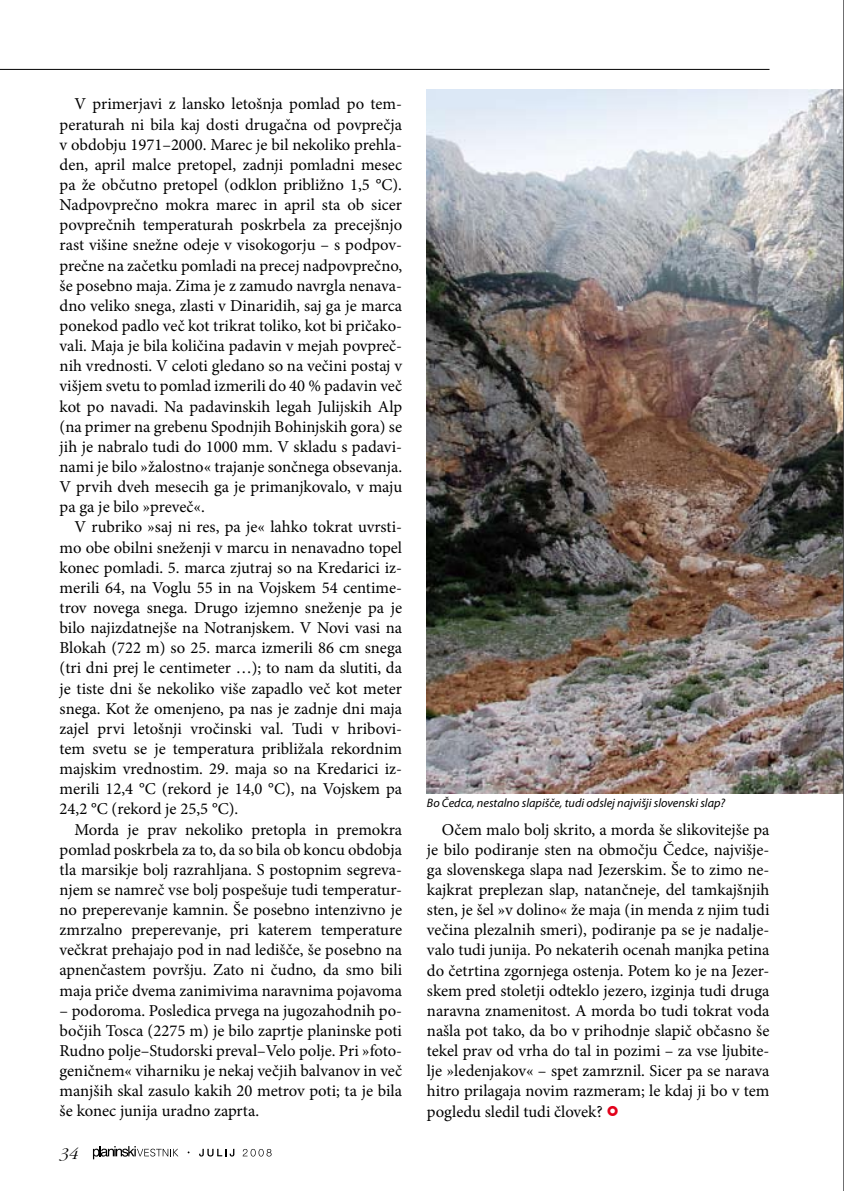
<style>
.page{position:relative;width:844px;height:1191px;background:#fff}
.page>*{position:absolute;margin:0;border:0;box-sizing:border-box;transform-origin:0 0}
.t1{font:italic 300 16.97px "Garamond";color:#000}
.t2{font:16.62px/20.1px "Minion Pro";color:#000;text-align:justify}
.t3{font:italic 12.25px "Myriad Pro";color:#000}
.s1{font-family:"Markacija";font-size:14px;color:#e2001a}
</style>
<div class="page">
<hr style="left:0;top:69px;width:769px;height:1px;background:#000">
<svg style="left:93px;top:1146px;width:85px;height:13px"></svg>
<svg style="left:199px;top:1148px;width:35px;height:8px"></svg>
<svg style="left:242px;top:1149px;width:29px;height:7px"></svg>
<img style="left:427px;top:89px;width:416px;height:705px">
<hr style="left:843px;top:0;width:1px;height:1191px;background:#000">
<p class="t2" style="left:60px;top:94px;width:344px;text-indent:15px">V primerjavi z lansko letošnja pomlad po tem&shy;peraturah ni bila kaj dosti drugačna od povprečja v obdobju 1971–2000. Marec je bil nekoliko prehla&shy;den, april malce pretopel, zadnji pomladni mesec pa že občutno pretopel (odklon približno 1,5 °C).<br>Nadpovprečno mokra marec in april sta ob sicer povprečnih temperaturah poskrbela za precejšnjo rast višine snežne odeje v visokogorju – s podpov&shy;prečne na začetku pomladi na precej nadpovprečno, še posebno maja. Zima je z zamudo navrgla nenava&shy;dno veliko snega, zlasti v Dinaridih, saj ga je marca ponekod padlo več kot trikrat toliko, kot bi pričako&shy;vali. Maja je bila količina padavin v mejah povpreč&shy;nih vrednosti. V celoti gledano so na večini postaj v višjem svetu to pomlad izmerili do 40 % padavin več kot po navadi. Na padavinskih legah Julijskih Alp (na primer na grebenu Spodnjih Bohinjskih gora) se jih je nabralo tudi do 1000 mm. V skladu s padavi&shy;nami je bilo »žalostno« trajanje sončnega obsevanja.<br>V prvih dveh mesecih ga je primanjkovalo, v maju pa ga je bilo »preveč«.</p>
<p class="t2" style="left:60px;top:517px;width:344px;text-indent:15px">V rubriko »saj ni res, pa je« lahko tokrat uvrsti&shy;mo obe obilni sneženji v marcu in nenavadno topel konec pomladi. 5. marca zjutraj so na Kredarici iz&shy;merili 64, na Voglu 55 in na Vojskem 54 centime&shy;trov novega snega. Drugo izjemno sneženje pa je bilo najizdatnejše na Notranjskem. V Novi vasi na Blokah (722 m) so 25. marca izmerili 86 cm snega (tri dni prej le centimeter …); to nam da slutiti, da je tiste dni še nekoliko više zapadlo več kot meter snega. Kot že omenjeno, pa nas je zadnje dni maja zajel prvi letošnji vročinski val. Tudi v hribovi&shy;tem svetu se je temperatura približala rekordnim majskim vrednostim. 29. maja so na Kredarici iz&shy;merili 12,4 °C (rekord je 14,0 °C), na Vojskem pa 24,2 °C (rekord je 25,5 °C).</p>
<p class="t2" style="left:60px;top:819px;width:344px;text-indent:15px">Morda je prav nekoliko pretopla in premokra pomlad poskrbela za to, da so bila ob koncu obdobja tla marsikje bolj razrahljana. S postopnim segreva&shy;njem se namreč vse bolj pospešuje tudi temperatur&shy;no preperevanje kamnin. Še posebno intenzivno je zmrzalno preperevanje, pri katerem temperature večkrat prehajajo pod in nad ledišče, še posebno na apnenčastem površju. Zato ni čudno, da smo bili maja priče dvema zanimivima naravnima pojavoma</p>
<p class="t2" style="left:60px;top:1000px;width:344px">– podoroma. Posledica prvega na jugozahodnih po&shy;bočjih Tosca (2275 m) je bilo zaprtje planinske poti Rudno polje–Studorski preval–Velo polje. Pri »foto&shy;geničnem« viharniku je nekaj večjih balvanov in več manjših skal zasulo kakih 20 metrov poti; ta je bila še konec junija uradno zaprta.</p>
<p class="t1" style="left:60px;top:1145px;width:20px">34</p>
<p class="t3" style="left:427px;top:795px;width:300px">Bo Čedca, nestalno slapišče, tudi odslej najvišji slovenski slap?</p>
<p class="t2" style="left:427px;top:819px;width:344px;text-indent:15px">Očem malo bolj skrito, a morda še slikovitejše pa je bilo podiranje sten na območju Čedce, najvišje&shy;ga slovenskega slapa nad Jezerskim. Še to zimo ne&shy;kajkrat preplezan slap, natančneje, del tamkajšnjih sten, je šel »v dolino« že maja (in menda z njim tudi večina plezalnih smeri), podiranje pa se je nadalje&shy;valo tudi junija. Po nekaterih ocenah manjka petina do četrtina zgornjega ostenja. Potem ko je na Jezer&shy;skem pred stoletji odteklo jezero, izginja tudi druga naravna znamenitost. A morda bo tudi tokrat voda našla pot tako, da bo v prihodnje slapič občasno še tekel prav od vrha do tal in pozimi – za vse ljubite&shy;lje »ledenjakov« – spet zamrznil. Sicer pa se narava hitro prilagaja novim razmeram; le kdaj ji bo v tem pogledu sledil tudi človek? <span class="s1">m</span></p>
</div>
